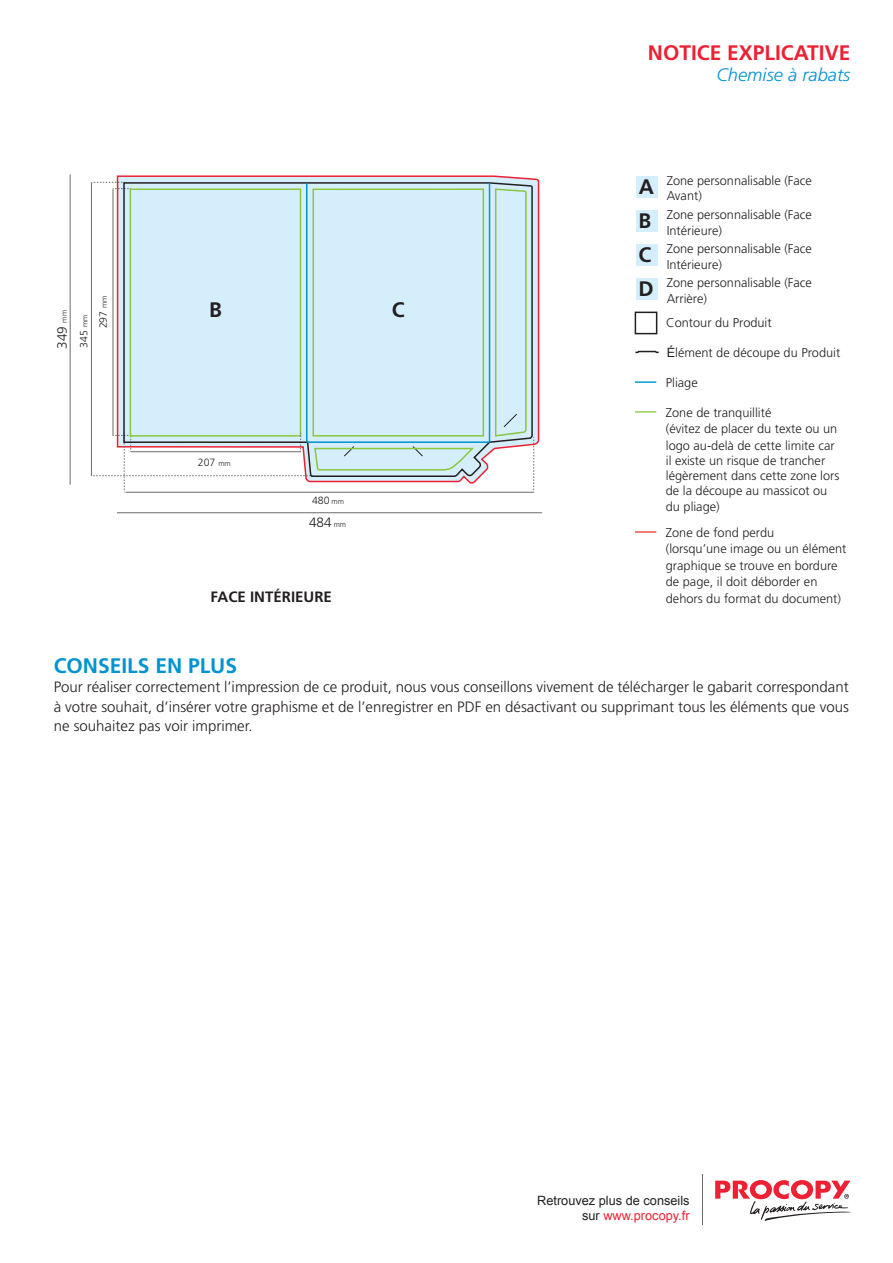
<style>
.page{position:relative;width:893px;height:1263px;background:#fff}
.page>*{position:absolute;margin:0;border:0;box-sizing:border-box;transform-origin:0 0}
.t1{font:700 21px "Frutiger";color:#ed2133}
.t2{font:700 21px "Frutiger";color:#0093d0}
.t3{font:700 21px "Frutiger";color:#231f20}
.t4{font:italic 300 18px "Frutiger";color:#0093d0}
.t5{font:300 15px/19.5px "Frutiger";color:#231f20;text-align:justify}
.t6{font:700 15px "Frutiger";color:#231f20}
.t7{font:300 13.5px "Frutiger";color:#231f20}
.t8{font:300 12.75px/15.3px "Frutiger";color:#231f20}
.t9{font:12.75px/15.3px "Arial";color:#231f20;text-align:right}
.t10{font:300 10.5px/19.5px "Frutiger";color:#231f20}
.s1{font-size:7.5px}
.s2{font-family:"Arial";font-weight:400}
.s3{color:#ed2133}
</style>
<div class="page">
<svg style="left:116px;top:175px;width:424px;height:318px;background:#e0c0cc"></svg>
<svg style="left:635px;top:350px;width:24px;height:4px"></svg>
<hr style="left:635px;top:381px;width:21px;height:2px;background:#009ed6">
<div style="left:635px;top:312px;width:22px;height:22px;border:2px solid #231f20"></div>
<hr style="left:635px;top:411px;width:21px;height:2px;background:#9dcd58">
<hr style="left:635px;top:531px;width:21px;height:2px;background:#f05249">
<div style="left:636px;top:176px;width:21px;height:22px;background:#d4effb"></div>
<div style="left:636px;top:244px;width:21px;height:22px;background:#d4effb"></div>
<div style="left:636px;top:210px;width:21px;height:22px;background:#d4effb"></div>
<div style="left:636px;top:278px;width:21px;height:22px;background:#d4effb"></div>
<hr style="left:117px;top:512px;width:425px;height:1px;background:#6c6d70">
<hr style="left:70px;top:174px;width:1px;height:311px;background:#6c6d70">
<svg style="left:91px;top:182px;width:31px;height:311px"></svg>
<svg style="left:122px;top:181px;width:412px;height:312px;background:#cde3eb"></svg>
<svg style="left:494px;top:188px;width:33px;height:249px;background:#cceae7"></svg>
<hr style="left:489px;top:183px;width:1px;height:259px;background:#0093d0">
<hr style="left:306px;top:183px;width:1px;height:259px;background:#0093d0">
<hr style="left:307px;top:441px;width:182px;height:2px;background:#0093d0">
<hr style="left:702px;top:1174px;width:1px;height:51px;background:#6c6d70">
<svg style="left:715px;top:1180px;width:135px;height:41px"></svg>
<h1 class="t1" style="left:648px;top:41px;width:204px">NOTICE EXPLICATIVE</h1>
<h2 class="t4" style="left:717px;top:65px;width:135px">Chemise à rabats</h2>
<p class="t7" style="left:54px;top:349px;width:40px;rotate:-90deg">349 <span class="s1">mm</span></p>
<p class="t10" style="left:74px;top:328px;width:34px;text-indent:-19px;rotate:-90deg">345 <span class="s1">mm<br></span>297 <span class="s1">mm</span></p>
<h1 class="t3" style="left:209px;top:297px;width:14px">B</h1>
<h1 class="t3" style="left:392px;top:297px;width:14px">C</h1>
<p class="t10" style="left:198px;top:453px;width:34px">207 <span class="s1">mm</span></p>
<p class="t10" style="left:312px;top:491px;width:34px">480 <span class="s1">mm</span></p>
<p class="t7" style="left:309px;top:515px;width:39px">484 <span class="s1">mm</span></p>
<p class="t6" style="left:211px;top:588px;width:123px">FACE INTÉRIEURE</p>
<h1 class="t3" style="left:639px;top:175px;width:17px">A</h1>
<p class="t8" style="left:667px;top:173px;width:147px">Zone personnalisable (Face<br>Avant)</p>
<h1 class="t3" style="left:638px;top:209px;width:14px">B</h1>
<p class="t8" style="left:667px;top:207px;width:147px">Zone personnalisable (Face<br>Intérieure)</p>
<h1 class="t3" style="left:638px;top:243px;width:14px">C</h1>
<p class="t8" style="left:667px;top:241px;width:147px">Zone personnalisable (Face<br>Intérieure)</p>
<h1 class="t3" style="left:638px;top:277px;width:17px">D</h1>
<p class="t8" style="left:667px;top:275px;width:147px">Zone personnalisable (Face<br>Arrière)</p>
<p class="t8" style="left:666px;top:315px;width:107px">Contour du Produit</p>
<p class="t8" style="left:667px;top:345px;width:175px"><span class="s2">É</span>lément de découpe du Produit</p>
<p class="t8" style="left:666px;top:375px;width:33px">Pliage</p>
<p class="t8" style="left:666px;top:404px;width:173px;line-height:16.5px">Zone de tranquillité<br>(évitez de placer du texte ou un logo au-delà de cette limite car</p>
<p class="t8" style="left:666px;top:453px;width:175px">il existe un risque de trancher légèrement dans cette zone lors de la découpe au massicot ou du pliage)</p>
<p class="t8" style="left:666px;top:524px;width:182px;line-height:16.5px">Zone de fond perdu<br>(lorsqu’une image ou un élément graphique se trouve en bordure de page, il doit déborder en dehors du format du document)</p>
<h1 class="t2" style="left:54px;top:653px;width:185px">CONSEILS EN PLUS</h1>
<p class="t5" style="left:54px;top:677px;width:797px">Pour réaliser correctement l’impression de ce produit, nous vous conseillons vivement de télécharger le gabarit correspondant à votre souhait, d’insérer votre graphisme et de l’enregistrer en PDF en désactivant ou supprimant tous les éléments que vous ne souhaitez pas voir imprimer.</p>
<p class="t9" style="left:537px;top:1193px;width:154px">Retrouvez plus de conseils sur <span class="s3">www.procopy.fr</span></p>
</div>
